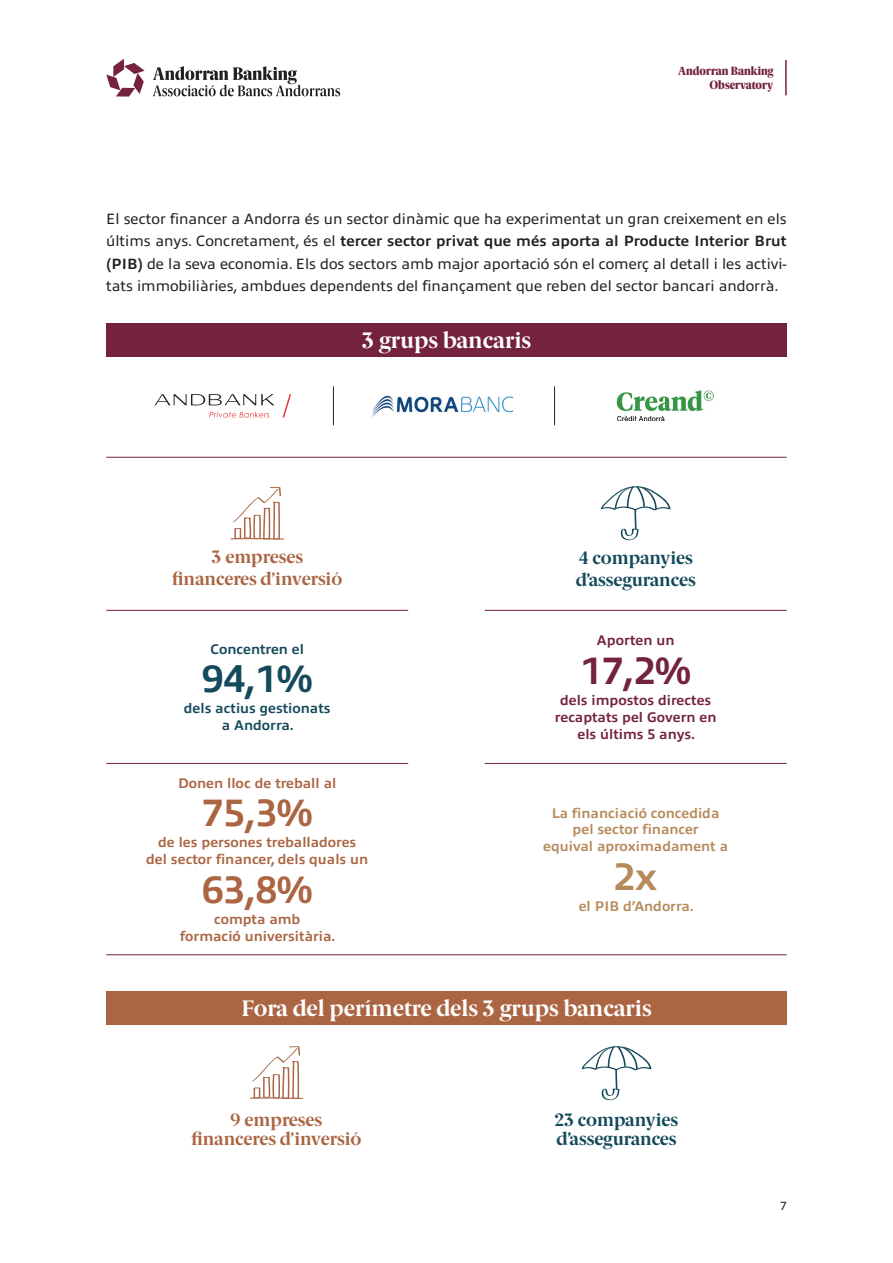
<style>
.page{position:relative;width:893px;height:1263px;background:#fff}
.page>*{position:absolute;margin:0;border:0;box-sizing:border-box;transform-origin:0 0}
.t1{font:700 38.4px "Allumi Std";color:#ab6543}
.t2{font:700 38.4px "Allumi Std";color:#144a5b}
.t3{font:700 38.4px "Allumi Std";color:#74223e}
.t4{font:700 38.4px "Allumi Std";color:#b68a5b}
.t5{font:700 22.5px "Berlingske Serif";color:#fff}
.t6{font:700 18px/21.6px "Berlingske Serif";color:#ab6543;text-align:center}
.t7{font:700 18px/21.6px "Berlingske Serif";color:#144a5b}
.t8{font:15px/22.5px "Allumi Std";color:#231f20;text-align:justify}
.t9{font:700 14.1px/16.8px "Allumi Std";color:#ab6543;text-align:center}
.t10{font:700 14.1px/16.8px "Allumi Std";color:#b68a5b;text-align:center}
.t11{font:700 14.1px/16.8px "Allumi Std";color:#74223e;text-align:center}
.t12{font:700 14.1px/16.8px "Allumi Std";color:#144a5b;text-align:center}
.t13{font:900 12px/14.4px "Berlingske Serif Cn";color:#74223e;text-align:right}
.t14{font:12px "Allumi Std";color:#231f20}
.s1{font-weight:700}
</style>
<div class="page">
<hr style="left:785px;top:60px;width:2px;height:35px;background:#74223e">
<svg style="left:106px;top:59px;width:39px;height:38px"></svg>
<svg style="left:153px;top:66px;width:187px;height:30px"></svg>
<div style="left:106px;top:323px;width:681px;height:34px;background:#74223e"></div>
<hr style="left:333px;top:386px;width:1px;height:39px;background:#231f20">
<hr style="left:554px;top:386px;width:1px;height:39px;background:#231f20">
<svg style="left:155px;top:394px;width:119px;height:11px"></svg>
<svg style="left:283px;top:394px;width:8px;height:23px"></svg>
<svg style="left:209px;top:412px;width:60px;height:5px"></svg>
<img style="left:372px;top:395px;width:141px;height:22px">
<img style="left:617px;top:391px;width:97px;height:30px">
<hr style="left:106px;top:457px;width:302px;height:1px;background:#74223e">
<hr style="left:408px;top:457px;width:77px;height:1px;background:#74223e">
<hr style="left:485px;top:457px;width:302px;height:1px;background:#74223e">
<hr style="left:106px;top:610px;width:302px;height:1px;background:#74223e">
<hr style="left:106px;top:763px;width:302px;height:1px;background:#74223e">
<hr style="left:485px;top:610px;width:302px;height:1px;background:#74223e">
<hr style="left:485px;top:763px;width:302px;height:1px;background:#74223e">
<hr style="left:106px;top:954px;width:302px;height:1px;background:#74223e">
<hr style="left:408px;top:954px;width:77px;height:1px;background:#74223e">
<hr style="left:485px;top:954px;width:302px;height:1px;background:#74223e">
<svg style="left:230px;top:487px;width:54px;height:53px"></svg>
<svg style="left:601px;top:486px;width:70px;height:54px"></svg>
<div style="left:106px;top:991px;width:681px;height:34px;background:#ab6543"></div>
<svg style="left:250px;top:1046px;width:53px;height:53px"></svg>
<svg style="left:582px;top:1046px;width:69px;height:54px"></svg>
<p class="t13" style="left:678px;top:64px;width:96px">Andorran Banking<br>Observatory</p>
<p class="t8" style="left:106px;top:207px;width:682px">El sector financer a Andorra és un sector dinàmic que ha experimentat un gran creixement en els últims anys. Concretament, és el <span class="s1">tercer sector privat que més aporta al Producte Interior Brut (PIB)</span> de la seva economia. Els dos sectors amb major aportació són el comerç al detall i les activi&shy;tats immobiliàries, ambdues dependents del finançament que reben del sector bancari andorrà.</p>
<h2 class="t5" style="left:362px;top:322px;width:171px">3 grups bancaris</h2>
<p class="t6" style="left:172px;top:546px;width:172px">3 empreses financeres d’inversió</p>
<p class="t7" style="left:576px;top:546px;width:121px">4 companyies d’assegurances</p>
<p class="t12" style="left:210px;top:641px;width:95px">Concentren el</p>
<h1 class="t2" style="left:202px;top:658px;width:111px">94,1%</h1>
<p class="t12" style="left:184px;top:700px;width:148px">dels actius gestionats a Andorra.</p>
<p class="t9" style="left:178px;top:775px;width:160px">Donen lloc de treball al</p>
<h1 class="t1" style="left:202px;top:792px;width:111px">75,3%</h1>
<p class="t9" style="left:146px;top:834px;width:223px">de les persones treballadores del sector financer, dels quals un</p>
<h1 class="t1" style="left:202px;top:869px;width:111px">63,8%</h1>
<p class="t9" style="left:180px;top:911px;width:157px">compta amb<br>formació universitària.</p>
<p class="t11" style="left:597px;top:632px;width:79px">Aporten un</p>
<h1 class="t3" style="left:581px;top:650px;width:111px">17,2%</h1>
<p class="t11" style="left:555px;top:692px;width:163px">dels impostos directes recaptats pel Govern en els últims 5 anys.</p>
<p class="t10" style="left:543px;top:804px;width:186px">La financiació concedida pel sector financer<br>equival aproximadament a</p>
<h1 class="t4" style="left:614px;top:856px;width:45px">2x</h1>
<p class="t10" style="left:579px;top:898px;width:117px">el PIB d’Andorra.</p>
<h2 class="t5" style="left:241px;top:990px;width:412px">Fora del perímetre dels 3 grups bancaris</h2>
<p class="t6" style="left:191px;top:1109px;width:172px;line-height:19.5px">9 empreses financeres d’inversió</p>
<p class="t7" style="left:555px;top:1109px;width:125px;line-height:19.5px">23 companyies d’assegurances</p>
<p class="t14" style="left:780px;top:1199px;width:8px">7</p>
</div>
